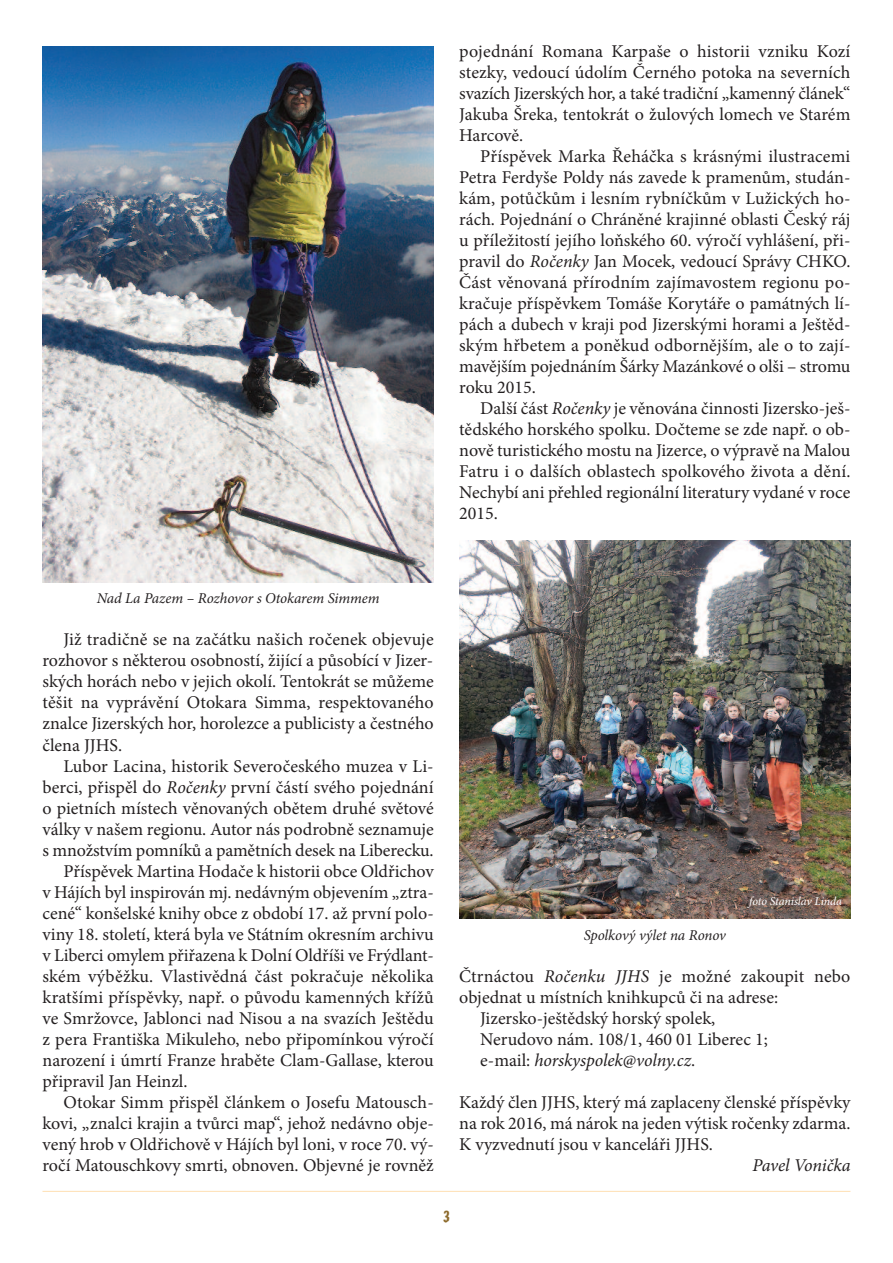
<style>
.page{position:relative;width:893px;height:1263px;background:#fff}
.page>*{position:absolute;margin:0;border:0;box-sizing:border-box;transform-origin:0 0}
.t1{font:18px/21px "Minion Pro";color:#231f20;text-align:justify}
.t2{font:italic 18px "Minion Pro";letter-spacing:-.01em;color:#231f20}
.t3{font:18px "Cracked";color:#8d6b2d}
.t4{font:italic 15px "Minion Pro";letter-spacing:-.005em;color:#231f20}
.t5{font:italic 12px "Minion Pro";letter-spacing:-.01em;color:#fff}
.s1{font-style:italic}
.s2{font-style:normal}
</style>
<div class="page">
<hr style="left:43px;top:1191px;width:807px;height:1px;background:#fedfb2">
<img style="left:43px;top:46px;width:391px;height:536px">
<img style="left:459px;top:541px;width:391px;height:377px">
<p class="t1" style="left:459px;top:43px;width:393px">pojednání Romana Karpaše o historii vzniku Kozí stezky, vedoucí údolím Černého potoka na severních svazích Jizerských hor, a také tradiční „kamenný článek“ Jakuba Šreka, tentokrát o žulových lomech ve Starém Harcově.</p>
<p class="t1" style="left:459px;top:148px;width:393px;text-indent:21px">Příspěvek Marka Řeháčka s krásnými ilustracemi Petra Ferdyše Poldy nás zavede k pramenům, studán&shy;kám, potůčkům i lesním rybníčkům v Lužických ho&shy;rách. Pojednání o Chráněné krajinné oblasti Český ráj u příležitostí jejího loňského 60. výročí vyhlášení, při&shy;pravil do <span class="s1">Ročenky</span> Jan Mocek, vedoucí Správy CHKO.<br>Část věnovaná přírodním zajímavostem regionu po&shy;kračuje příspěvkem Tomáše Korytáře o památných lí&shy;pách a dubech v kraji pod Jizerskými horami a Ještěd&shy;ským hřbetem a poněkud odbornějším, ale o to zají&shy;mavějším pojednáním Šárky Mazánkové o olši – stromu roku 2015.</p>
<p class="t1" style="left:459px;top:400px;width:393px;text-indent:21px">Další část <span class="s1">Ročenky</span> je věnována činnosti Jizersko-ješ&shy;tědského horského spolku. Dočteme se zde např. o ob&shy;nově turistického mostu na Jizerce, o výpravě na Malou Fatru i o dalších oblastech spolkového života a dění.<br>Nechybí ani přehled regionální literatury vydané v roce 2015.</p>
<p class="t4" style="left:97px;top:593px;width:284px">Nad La Pazem – Rozhovor s Otokarem Simmem</p>
<p class="t1" style="left:43px;top:631px;width:393px;text-indent:21px">Již tradičně se na začátku našich ročenek objevuje rozhovor s některou osobností, žijící a působící v Jizer&shy;ských horách nebo v jejich okolí. Tentokrát se můžeme těšit na vyprávění Otokara Simma, respektovaného znalce Jizerských hor, horolezce a publicisty a čestného člena JJHS.</p>
<p class="t1" style="left:64px;top:757px;width:372px">Lubor Lacina, historik Severočeského muzea v Li-</p>
<p class="t1" style="left:43px;top:778px;width:393px">berci, přispěl do <span class="s1">Ročenky</span> první částí svého pojednání</p>
<p class="t1" style="left:43px;top:799px;width:393px">o pietních místech věnovaných obětem druhé světové</p>
<p class="t1" style="left:43px;top:820px;width:393px">války v našem regionu. Autor nás podrobně seznamuje</p>
<p class="t1" style="left:43px;top:841px;width:393px">s množstvím pomníků a pamětních desek na Liberecku.</p>
<p class="t1" style="left:64px;top:862px;width:372px">Příspěvek Martina Hodače k historii obce Oldřichov</p>
<p class="t1" style="left:43px;top:883px;width:393px">v Hájích byl inspirován mj. nedávným objevením „ztra-</p>
<p class="t1" style="left:43px;top:904px;width:393px">cené“ konšelské knihy obce z období 17. až první polo-</p>
<p class="t1" style="left:43px;top:925px;width:393px">viny 18. století, která byla ve Státním okresním archivu</p>
<p class="t1" style="left:43px;top:946px;width:393px">v Liberci omylem přiřazena k Dolní Oldříši ve Frýdlant-</p>
<p class="t1" style="left:43px;top:967px;width:393px">ském výběžku. Vlastivědná část pokračuje několika</p>
<p class="t1" style="left:43px;top:988px;width:393px">kratšími příspěvky, např. o původu kamenných křížů</p>
<p class="t1" style="left:43px;top:1009px;width:393px">ve Smržovce, Jablonci nad Nisou a na svazích Ještědu</p>
<p class="t1" style="left:43px;top:1030px;width:393px">z pera Františka Mikuleho, nebo připomínkou výročí</p>
<p class="t1" style="left:43px;top:1051px;width:393px">narození i úmrtí Franze hraběte Clam-Gallase, kterou</p>
<p class="t1" style="left:43px;top:1072px;width:146px">připravil Jan Heinzl.</p>
<p class="t1" style="left:64px;top:1093px;width:372px">Otokar Simm přispěl článkem o Josefu Matousch-</p>
<p class="t1" style="left:43px;top:1114px;width:393px">kovi, „znalci krajin a tvůrci map“, jehož nedávno obje-</p>
<p class="t1" style="left:43px;top:1135px;width:393px">vený hrob v Oldřichově v Hájích byl loni, v roce 70. vý-</p>
<p class="t1" style="left:43px;top:1156px;width:393px">ročí Matouschkovy smrti, obnoven. Objevné je rovněž</p>
<p class="t4" style="left:584px;top:929px;width:144px">Spolkový výlet na Ronov</p>
<p class="t5" style="left:749px;top:896px;width:94px">foto Stanislav Linda</p>
<p class="t1" style="left:459px;top:967px;width:393px">Čtrnáctou <span class="s1">Ročenku JJHS</span> je možné zakoupit nebo</p>
<p class="t1" style="left:459px;top:988px;width:320px">objednat u místních knihkupců či na adrese:</p>
<p class="t1" style="left:480px;top:1009px;width:237px">Jizersko-ještědský horský spolek,</p>
<p class="t1" style="left:480px;top:1030px;width:289px">Nerudovo nám. 108/1, 460 01 Liberec 1;</p>
<p class="t2" style="left:480px;top:1053px;width:217px"><span class="s2">e-mail:</span> horskyspolek@volny.cz<span class="s2">.</span></p>
<p class="t1" style="left:459px;top:1093px;width:393px">Každý člen JJHS, který má zaplaceny členské příspěvky na rok 2016, má nárok na jeden výtisk ročenky zdarma.<br>K vyzvednutí jsou v kanceláři JJHS.</p>
<p class="t2" style="left:752px;top:1158px;width:100px">Pavel Vonička</p>
<p class="t3" style="left:443px;top:1207px;width:8px">3</p>
</div>
